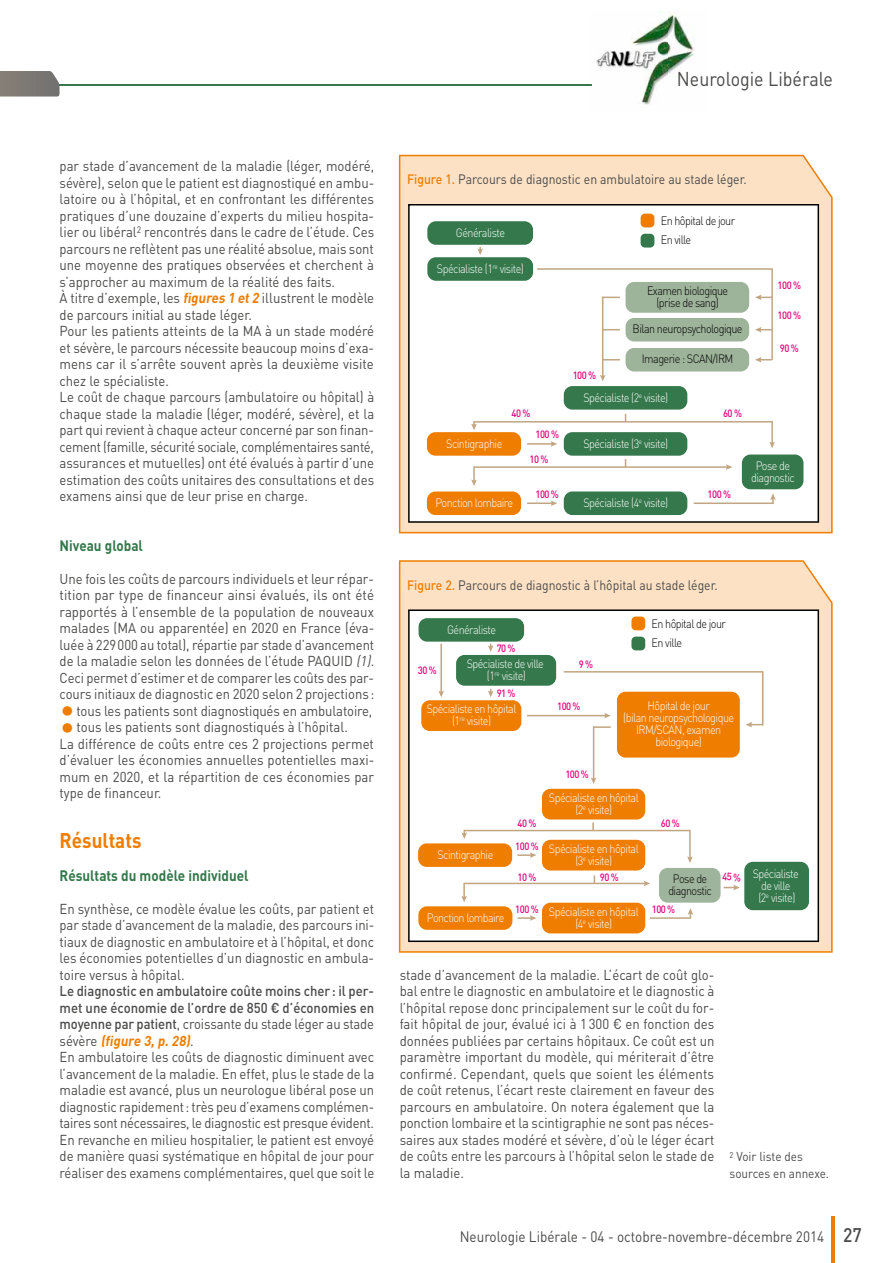
<style>
.page{position:relative;width:893px;height:1263px;background:#fff}
.page>*{position:absolute;margin:0;border:0;box-sizing:border-box;transform-origin:0 0}
.t1{font:700 21px "DINOT";color:#ef7d00;scale:.9 1}
.t2{font:19.8px "DINOT";color:#4a4a49;scale:.9 1}
.t3{font:15px "DINOT";color:#4a4a49;scale:.9 1}
.t4{font:700 15px "DINOT";color:#34784b;scale:.9 1}
.t5{font:14.25px/16.5px "DINOT";color:#4a4a49;text-align:justify;scale:.92 1}
.t6{font:14.25px/16.5px "DINOT";color:#4a4a49;scale:.91 1}
.t7{font:13.5px "DINOT";color:#4a4a49;scale:.9 1}
.t8{font:12.75px/16.5px "DINOT";color:#4a4a49;scale:.92 1}
.t9{font:300 12px/12px "DINOT";letter-spacing:-.05em;color:#fff;text-align:center;scale:.9 1}
.t10{font:300 12px/12px "DINOT";letter-spacing:-.05em;color:#000;text-align:center;scale:.9 1}
.t11{font:500 10.5px "DINOT";letter-spacing:-.05em;color:#e5007d;scale:.9 1}
.s1{font-weight:700;color:#ef7d00}
.s2{font-style:italic}
.s3{color:#ef7d00}
.s4{font-weight:500}
.s5{font-weight:500;color:#ef7d00}
.s6{font-weight:500;font-size:19.5px}
</style>
<div class="page">
<svg style="left:399px;top:155px;width:434px;height:378px;background:#fbdbb9"></svg>
<svg style="left:399px;top:560px;width:434px;height:393px;background:#fbdab8"></svg>
<svg style="left:408px;top:204px;width:411px;height:319px"></svg>
<svg style="left:408px;top:609px;width:411px;height:333px"></svg>
<hr style="left:832px;top:1217px;width:3px;height:46px;background:#ef7d00">
<hr style="left:0;top:84px;width:592px;height:2px;background:#34784b">
<img style="left:596px;top:11px;width:98px;height:94px">
<svg style="left:0;top:71px;width:60px;height:26px;background:#84807b"></svg>
<svg style="left:722px;top:872px;width:19px;height:18px"></svg>
<h2 class="t2" style="left:677px;top:65px;width:175px">Neurologie Libérale</h2>
<p class="t5" style="left:60px;top:157px;width:344px;text-align:left">par stade d’avancement de la maladie (léger, modéré, sévère), selon que le patient est diagnostiqué en ambu&shy;latoire ou à l’hôpital, et en confrontant les différentes pratiques d’une douzaine d’experts du milieu hospita&shy;lier ou libéral<sup>2</sup> rencontrés dans le cadre de l’étude. Ces parcours ne reflètent pas une réalité absolue, mais sont une moyenne des pratiques observées et cherchent à s’approcher au maximum de la réalité des faits.<br>À titre d’exemple, les <span class="s1">figures 1 et2</span> illustrent le modèle de parcours initial au stade léger.<br>Pour les patients atteints de la MA à un stade modéré et sévère, le parcours nécessite beaucoup moins d’exa&shy;mens car il s’arrête souvent après la deuxième visite chez le spécialiste.<br>Le coût de chaque parcours (ambulatoire ou hôpital) à chaque stade la maladie (léger, modéré, sévère), et la part qui revient à chaque acteur concerné par son finan&shy;cement (famille, sécurité sociale, complémentaires santé, assurances et mutuelles) ont été évalués à partir d’une estimation des coûts unitaires des consultations et des examens ainsi que de leur prise en charge.</p>
<p class="t4" style="left:60px;top:535px;width:94px">Niveau global</p>
<p class="t5" style="left:60px;top:570px;width:344px">Une fois les coûts de parcours individuels et leur répar&shy;tition par type de financeur ainsi évalués, ils ont été rapportés à l’ensemble de la population de nouveaux malades (MA ou apparentée) en 2020 en France (éva&shy;luée à 229 000 au total), répartie par stade d’avancement de la maladie selon les données de l’étude PAQUID <span class="s2">(1)</span>.<br>Ceci permet d’estimer et de comparer les coûts des par&shy;cours initiaux de diagnostic en 2020 selon 2 projections :</p>
<p class="t5" style="left:60px;top:702px;width:342px"><span class="s3">•</span> tous les patients sont diagnostiqués en ambulatoire,</p>
<p class="t5" style="left:60px;top:718px;width:344px;text-align:left"><span class="s3">•</span> tous les patients sont diagnostiqués à l’hôpital.<br>La différence de coûts entre ces 2 projections permet d’évaluer les économies annuelles potentielles maxi&shy;mum en 2020, et la répartition de ces économies par type de financeur.</p>
<h1 class="t1" style="left:60px;top:826px;width:93px">Résultats</h1>
<p class="t4" style="left:60px;top:865px;width:212px">Résultats du modèle individuel</p>
<p class="t5" style="left:60px;top:900px;width:344px">En synthèse, ce modèle évalue les coûts, par patient et par stade d’avancement de la maladie, des parcours ini&shy;tiaux de diagnostic en ambulatoire et à l’hôpital, et donc les économies potentielles d’un diagnostic en ambula&shy;toire versus à hôpital.</p>
<p class="t6" style="left:60px;top:982px;width:347px"><span class="s4">Le diagnostic en ambulatoire coûte moins cher : il per&shy;met une économie de l’ordre de 850 € d’économies en moyenne par patient</span>, croissante du stade léger au stade s évè re <span class="s1">(figure 3,p.28)</span>.<br>En ambulatoire les coûts de diagnostic diminuent avec l’avancement de la maladie. En effet, plus le stade de la maladie est avancé, plus un neurologue libéral pose un diagnostic rapidement : très peu d’examens complémen&shy;taires sont nécessaires, le diagnostic est presque évident.<br>En revanche en milieu hospitalier, le patient est envoyé de manière quasi systématique en hôpital de jour pour réaliser des examens complémentaires, quel que soit le</p>
<p class="t7" style="left:407px;top:170px;width:379px"><span class="s5">Figure 1.</span> Parcours de diagnostic en ambulatoire au stade léger.</p>
<p class="t9" style="left:456px;top:226px;width:56px">Généraliste</p>
<p class="t9" style="left:437px;top:262px;width:98px">Spécialiste (1<sup>re</sup> visite)</p>
<p class="t9" style="left:446px;top:437px;width:64px">Scintigraphie</p>
<p class="t11" style="left:512px;top:406px;width:23px">40 %</p>
<p class="t11" style="left:535px;top:427px;width:28px">100 %</p>
<p class="t11" style="left:530px;top:452px;width:23px">10 %</p>
<p class="t10" style="left:661px;top:211px;width:84px;line-height:19px;text-align:left">En hôpital de jour<br>En ville</p>
<p class="t10" style="left:647px;top:284px;width:92px">Examen biologique (prise de sang)</p>
<p class="t10" style="left:633px;top:323px;width:124px">Bilan neuropsychologique</p>
<p class="t10" style="left:642px;top:353px;width:103px">Imagerie : SCAN/IRM</p>
<p class="t9" style="left:583px;top:391px;width:96px">Spécialiste (2<sup>e</sup> visite)</p>
<p class="t11" style="left:573px;top:368px;width:28px">100 %</p>
<p class="t9" style="left:583px;top:437px;width:96px">Spécialiste (3<sup>e</sup> visite)</p>
<p class="t11" style="left:723px;top:406px;width:23px">60 %</p>
<p class="t9" style="left:435px;top:496px;width:88px">Ponction lombaire</p>
<p class="t11" style="left:535px;top:487px;width:28px">100 %</p>
<p class="t11" style="left:707px;top:487px;width:28px">100 %</p>
<p class="t9" style="left:583px;top:496px;width:96px">Spécialiste (4<sup>e</sup> visite)</p>
<p class="t11" style="left:778px;top:278px;width:28px">100 %</p>
<p class="t11" style="left:778px;top:308px;width:28px">100 %</p>
<p class="t11" style="left:780px;top:341px;width:23px">90 %</p>
<p class="t9" style="left:751px;top:459px;width:50px">Pose de diagnostic</p>
<p class="t7" style="left:407px;top:575px;width:347px"><span class="s5">Figure 2.</span> Parcours de diagnostic à l’hôpital au stade léger.</p>
<p class="t11" style="left:418px;top:663px;width:22px">30 %</p>
<p class="t9" style="left:447px;top:623px;width:56px">Généraliste</p>
<p class="t9" style="left:467px;top:657px;width:87px">Spécialiste de ville (1<sup>re</sup> visite)</p>
<p class="t11" style="left:497px;top:641px;width:22px">70 %</p>
<p class="t11" style="left:497px;top:686px;width:22px">91 %</p>
<p class="t9" style="left:427px;top:702px;width:101px">Spécialiste en hôpital (1<sup>re</sup> visite)</p>
<p class="t11" style="left:579px;top:657px;width:17px">9 %</p>
<p class="t11" style="left:557px;top:699px;width:28px">100 %</p>
<p class="t11" style="left:565px;top:767px;width:28px">100 %</p>
<p class="t10" style="left:652px;top:614px;width:84px;line-height:19px;text-align:left">En hôpital de jour<br>En ville</p>
<p class="t9" style="left:623px;top:699px;width:125px">Hôpital de jour<br>(bilan neuropsychologique<br>IRM/SCAN, examen biologique)</p>
<p class="t9" style="left:437px;top:848px;width:64px">Scintigraphie</p>
<p class="t9" style="left:427px;top:911px;width:88px">Ponction lombaire</p>
<p class="t11" style="left:517px;top:816px;width:22px">40 %</p>
<p class="t11" style="left:515px;top:839px;width:28px">100 %</p>
<p class="t9" style="left:549px;top:791px;width:101px">Spécialiste en hôpital (2<sup>e</sup> visite)</p>
<p class="t9" style="left:549px;top:842px;width:101px">Spécialiste en hôpital (3<sup>e</sup> visite)</p>
<p class="t11" style="left:517px;top:870px;width:22px">10 %</p>
<p class="t11" style="left:600px;top:870px;width:22px">90 %</p>
<p class="t11" style="left:661px;top:816px;width:22px">60 %</p>
<p class="t10" style="left:668px;top:872px;width:50px">Pose de diagnostic</p>
<p class="t11" style="left:515px;top:902px;width:28px">100 %</p>
<p class="t11" style="left:652px;top:902px;width:28px">100 %</p>
<p class="t9" style="left:549px;top:905px;width:101px">Spécialiste en hôpital (4<sup>e</sup> visite)</p>
<p class="t9" style="left:753px;top:867px;width:53px">Spécialiste de ville<br>(2<sup>e</sup> visite)</p>
<p class="t5" style="left:400px;top:966px;width:344px">stade d’avancement de la maladie. L’écart de coût glo&shy;bal entre le diagnostic en ambulatoire et le diagnostic à l’hôpital repose donc principalement sur le coût du for&shy;fait hôpital de jour, évalué ici à 1 300 € en fonction des données publiées par certains hôpitaux. Ce coût est un paramètre important du modèle, qui mériterait d’être confirmé. Cependant, quels que soient les éléments de coût retenus, l’écart reste clairement en faveur des parcours en ambulatoire. On notera également que la ponction lombaire et la scintigraphie ne sont pas néces&shy;saires aux stades modéré et sévère, d’où le léger écart de coûts entre les parcours à l’hôpital selon le stade de la maladie.</p>
<p class="t8" style="left:729px;top:1148px;width:110px"><sup>2</sup> Voir liste des sources en annexe.</p>
<p class="t3" style="left:460px;top:1226px;width:448px">Neurologie Libérale - 04 - octobre-novembre-décembre 2014 <span class="s6">27</span></p>
</div>
